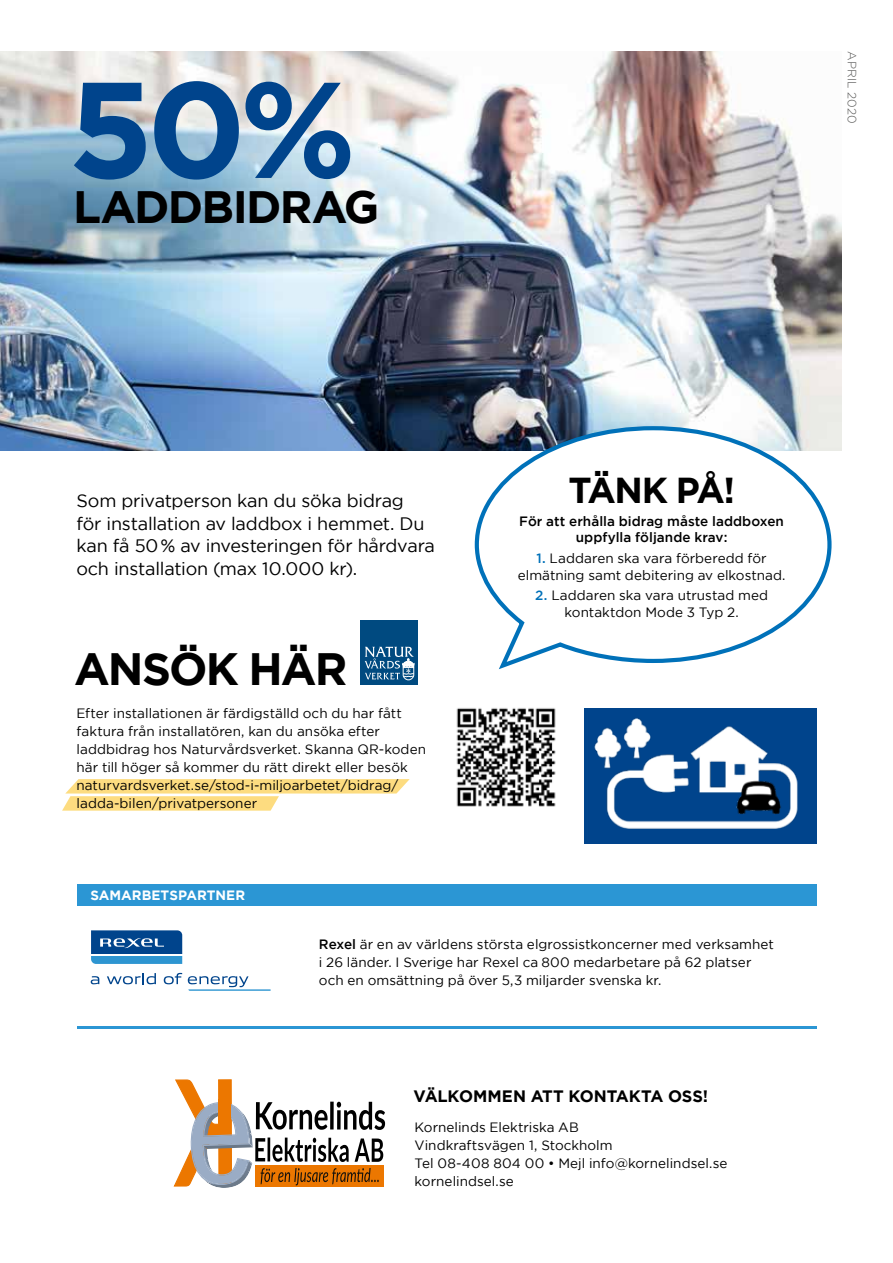
<style>
.page{position:relative;width:893px;height:1263px;background:#fff}
.page>*{position:absolute;margin:0;border:0;box-sizing:border-box;transform-origin:0 0}
.t1{font:700 136.05px "Gotham";color:#00448c}
.t2{font:700 45.3px "Gotham";letter-spacing:-.04em;color:#000}
.t3{font:700 36px "Gotham";letter-spacing:-.065em;color:#000}
.t4{font:18px/22.5px "Gotham";letter-spacing:-.01em;color:#000}
.t5{font:700 16.5px "Gotham";letter-spacing:-.005em;color:#000}
.t6{font:13.5px/18px "Gotham";color:#000}
.t7{font:500 13.5px/16.5px "Gotham";letter-spacing:.005em;color:#000;text-align:center}
.t8{font:700 13.5px "Gotham";color:#fff}
.t9{font:300 12px "Gotham";letter-spacing:.015em;color:#575756}
.s1{font-weight:500;color:#0071b9}
.s2{font-weight:500}
</style>
<div class="page">
<img style="left:585px;top:709px;width:231px;height:134px">
<img style="left:0;top:51px;width:842px;height:400px">
<svg style="left:473px;top:424px;width:361px;height:245px"></svg>
<svg style="left:62px;top:779px;width:348px;height:32px"></svg>
<img style="left:456px;top:708px;width:100px;height:99px">
<div style="left:360px;top:620px;width:58px;height:65px;background:#004a80"></div>
<svg style="left:365px;top:647px;width:49px;height:33px"></svg>
<svg style="left:91px;top:930px;width:91px;height:34px"></svg>
<svg style="left:91px;top:976px;width:8px;height:8px"></svg>
<svg style="left:107px;top:973px;width:49px;height:11px"></svg>
<svg style="left:164px;top:973px;width:18px;height:11px"></svg>
<svg style="left:188px;top:976px;width:83px;height:15px"></svg>
<div style="left:77px;top:884px;width:739px;height:21px;background:#2b96d4"></div>
<hr style="left:77px;top:1026px;width:739px;height:2px;background:#2b96d4">
<svg style="left:174px;top:1079px;width:211px;height:109px"></svg>
<div style="left:218px;top:1099px;width:13px;height:24px;background:#ec7700"></div>
<h1 class="t1" style="left:68px;top:51px;width:290px">50%</h1>
<h2 class="t2" style="left:73px;top:181px;width:308px">LADDBIDRAG</h2>
<p class="t9" style="left:859px;top:51px;width:74px;rotate:90deg">APRIL 2020</p>
<h3 class="t4" style="left:77px;top:489px;width:360px">Som privatperson kan du söka bidrag<br>för installation av laddbox i hemmet. Du kan få 50% av investeringen för hårdvara och installation (max 10.000 kr).</h3>
<h2 class="t2" style="left:74px;top:642px;width:275px">ANSÖK HÄR</h2>
<p class="t6" style="left:77px;top:704px;width:351px">Efter installationen är färdigställd och du har fått faktura från installatören, kan du ansöka efter laddbidrag hos Naturvårdsverket. Skanna QR-koden här till höger så kommer du rätt direkt eller besök naturvardsverket.se/stod-i-miljoarbetet/bidrag/ ladda-bilen/privatpersoner</p>
<p class="t8" style="left:90px;top:887px;width:156px">SAMARBETSPARTNER</p>
<h3 class="t3" style="left:569px;top:469px;width:168px">TÄNK PÅ!</h3>
<p class="t7" style="left:519px;top:513px;width:266px">För att erhålla bidrag måste laddboxen uppfylla följande krav:</p>
<p class="t6" style="left:518px;top:550px;width:269px;line-height:16.5px;text-align:center"><span class="s1">1.</span> Laddaren ska vara förberedd för elmätning samt debitering av elkostnad.</p>
<p class="t6" style="left:535px;top:587px;width:234px;line-height:16.5px;text-align:center"><span class="s1">2.</span> Laddaren ska vara utrustad med kontaktdon Mode 3 Typ 2.</p>
<p class="t6" style="left:319px;top:935px;width:456px"><span class="s2">Rexel</span> är en av världens största elgrossistkoncerner med verksamhet i 26 länder. I Sverige har Rexel ca 800 medarbetare på 62 platser och en omsättning på över 5,3 miljarder svenska kr.</p>
<p class="t5" style="left:414px;top:1086px;width:296px">VÄLKOMMEN ATT KONTAKTA OSS!</p>
<p class="t6" style="left:415px;top:1118px;width:314px">Kornelinds Elektriska AB<br>Vindkraftsvägen 1, Stockholm<br>Tel 08-408 804 00 • Mejl info@kornelindsel.se kornelindsel.se</p>
</div>
